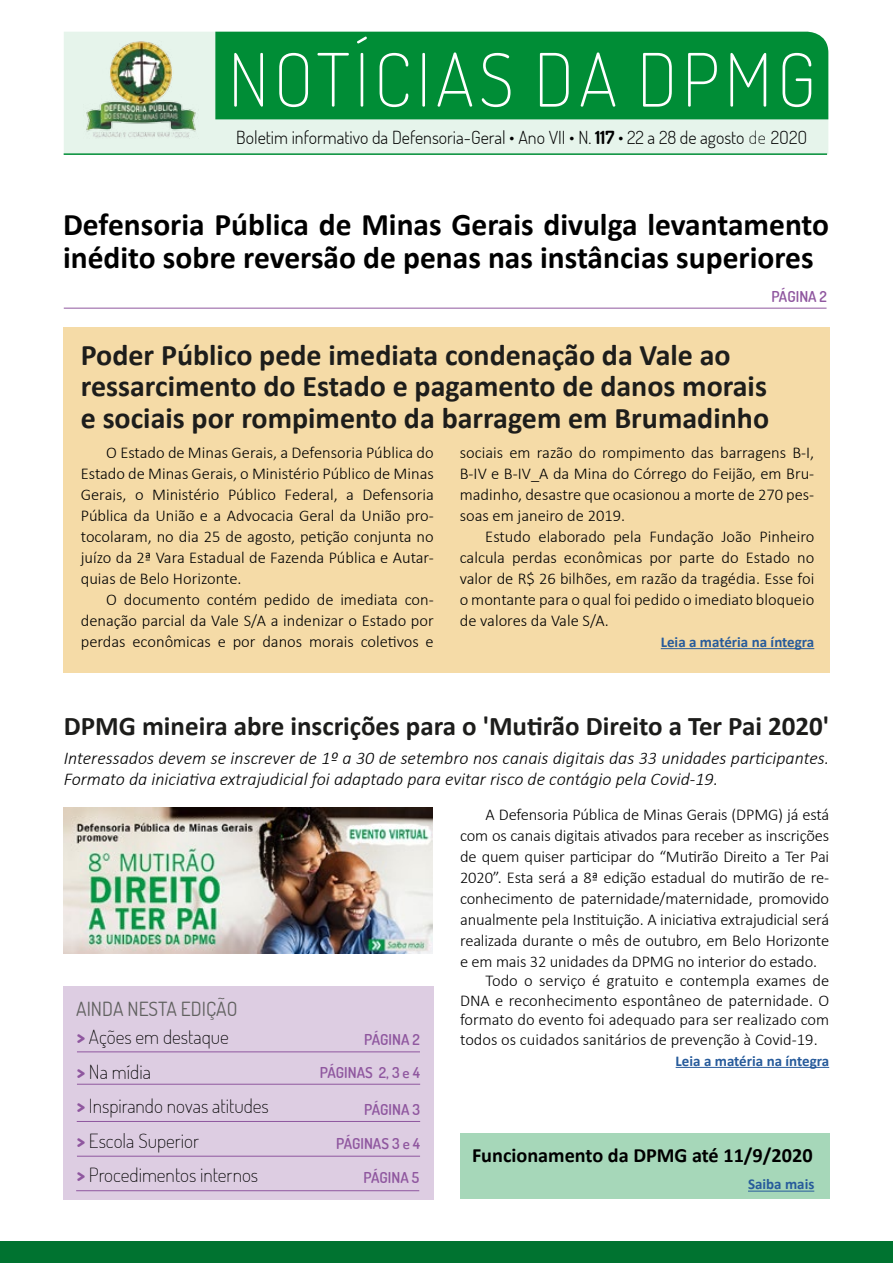
<style>
.page{position:relative;width:893px;height:1263px;background:#fff}
.page>*{position:absolute;margin:0;border:0;box-sizing:border-box;transform-origin:0 0}
.t1{font:200 73.5px "Dosis";letter-spacing:.065em;color:#fff}
.t2{font:700 31.5px/33px "Calibri";color:#000}
.t3{font:700 30px/31.5px "Calibri";color:#1d1d1b}
.t4{font:700 27px "Calibri";color:#1d1d1b}
.t5{font:700 20.25px "Calibri";color:#000}
.t6{font:200 19.5px/34.5px "Dosis";color:#000}
.t7{font:19.5px/28.5px "Dosis";color:#616160}
.t8{font:italic 300 18px/21px "Calibri";color:#000}
.t9{font:300 18px "Dosis";color:#000}
.t10{font:300 16.5px/21px "Calibri";color:#000;text-align:justify}
.t11{font:700 15px "Calibri";color:#275b9b}
.t12{font:600 15px "Dosis";color:#8f579f}
.s1{font-weight:700}
.s2{font-weight:200}
.s3{font-weight:800;color:#8f579f}
.s4{font-weight:200;color:#000}
</style>
<div class="page">
<div style="left:0;top:1241px;width:893px;height:22px;background:#007330"></div>
<div style="left:460px;top:1133px;width:369px;height:66px;background:#a6d7b9"></div>
<div style="left:63px;top:328px;width:766px;height:345px;background:#f5dba7"></div>
<div style="left:64px;top:32px;width:764px;height:122px;background:#e6f4eb"></div>
<img style="left:83px;top:32px;width:115px;height:114px">
<div style="left:215px;top:32px;width:613px;height:87px;background:#008d36"></div>
<hr style="left:64px;top:153px;width:763px;height:2px;background:#008d36">
<div style="left:64px;top:986px;width:370px;height:213px;background:#ddcde2"></div>
<hr style="left:77px;top:1051px;width:343px;height:1px;background:#8f579f">
<hr style="left:77px;top:1084px;width:343px;height:1px;background:#8f579f">
<hr style="left:77px;top:1121px;width:343px;height:1px;background:#8f579f">
<hr style="left:64px;top:308px;width:762px;height:1px;background:#8f579f">
<hr style="left:77px;top:1156px;width:343px;height:1px;background:#8f579f">
<hr style="left:661px;top:648px;width:153px;height:1px;background:#275b9b">
<img style="left:64px;top:807px;width:369px;height:147px">
<hr style="left:676px;top:1067px;width:153px;height:1px;background:#275b9b">
<hr style="left:748px;top:1190px;width:66px;height:1px;background:#275b9b">
<hr style="left:76px;top:1190px;width:343px;height:1px;background:#8f579f">
<h1 class="t1" style="left:228px;top:31px;width:589px">NOTÍCIAS DA DPMG</h1>
<p class="t9" style="left:236px;top:126px;width:573px">Boletim informativo da Defensoria-Geral • Ano VII • N. <span class="s1">117</span> • 22 a 28 de agosto <span class="s2">de</span> 2O2O</p>
<h2 class="t2" style="left:63px;top:208px;width:768px">Defensoria Pública de Minas Gerais divulga levantamento inédito sobre reversão de penas nas instâncias superiores</h2>
<p class="t12" style="left:771px;top:287px;width:57px">PÁGINA 2</p>
<h3 class="t3" style="left:81px;top:339px;width:690px">Poder Público pede imediata condenação da Vale ao ressarcimento do Estado e pagamento de danos morais e sociais por rompimento da barragem em Brumadinho</h3>
<p class="t10" style="left:460px;top:442px;width:356px">sociais em razão do rompimento das barragens B-I, B-IV e B-IV_A da Mina do Córrego do Feijão, em Bru&shy;madinho, desastre que ocasionou a morte de 270 pes&shy;soas em janeiro de 2019.</p>
<p class="t10" style="left:460px;top:526px;width:356px;text-indent:26px">Estudo elaborado pela Fundação João Pinheiro calcula perdas econômicas por parte do Estado no valor de R$ 26 bilhões, em razão da tragédia. Esse foi o montante para o qual foi pedido o imediato bloqueio de valores da Vale S/A.</p>
<p class="t11" style="left:661px;top:632px;width:155px">Leia a matéria na íntegra</p>
<p class="t10" style="left:81px;top:442px;width:355px;text-indent:26px">O Estado de Minas Gerais, a Defensoria Pública do Estado de Minas Gerais, o Ministério Público de Minas Gerais, o Ministério Público Federal, a Defensoria Pública da União e a Advocacia Geral da União pro&shy;tocolaram, no dia 25 de agosto, petição conjunta no juízo da 2ª Vara Estadual de Fazenda Pública e Autar&shy;quias de Belo Horizonte.</p>
<p class="t10" style="left:81px;top:589px;width:354px;text-indent:26px">O documento contém pedido de imediata con&shy;denação parcial da Vale S/A a indenizar o Estado por perdas econômicas e por danos morais coletivos e</p>
<h3 class="t4" style="left:64px;top:709px;width:767px">DPMG mineira abre inscrições para o 'Mutirão Direito a Ter Pai 2020'</h3>
<p class="t8" style="left:64px;top:748px;width:767px">Interessados devem se inscrever de 1º a 30 de setembro nos canais digitais das 33 unidades participantes.<br>Formato da iniciativa extrajudicial foi adaptado para evitar risco de contágio pela Covid-19.</p>
<p class="t7" style="left:76px;top:993px;width:163px">AINDA NESTA EDIÇÃO <span class="s3">&gt;</span> <span class="s4">Ações em destaque</span></p>
<p class="t6" style="left:77px;top:1053px;width:194px"><span class="s3">&gt;</span> Na mídia<br><span class="s3">&gt;</span> Inspirando novas atitudes <span class="s3">&gt;</span> Escola Superior<br><span class="s3">&gt;</span> Procedimentos internos</p>
<p class="t12" style="left:320px;top:1063px;width:102px">PÁGINAS 2, 3 e 4</p>
<p class="t12" style="left:364px;top:1029px;width:57px">PÁGINA 2</p>
<p class="t12" style="left:364px;top:1100px;width:57px">PÁGINA 3</p>
<p class="t12" style="left:336px;top:1133px;width:85px">PÁGINAS 3 e 4</p>
<p class="t12" style="left:364px;top:1168px;width:57px">PÁGINA 5</p>
<p class="t10" style="left:460px;top:803px;width:371px;text-indent:26px">A Defensoria Pública de Minas Gerais (DPMG) já está com os canais digitais ativados para receber as inscrições de quem quiser participar do “Mutirão Direito a Ter Pai 2020”. Esta será a 8ª edição estadual do mutirão de re&shy;conhecimento de paternidade/maternidade, promovido anualmente pela Instituição. A iniciativa extrajudicial será realizada durante o mês de outubro, em Belo Horizonte e em mais 32 unidades da DPMG no interior do estado.</p>
<p class="t10" style="left:460px;top:971px;width:371px;line-height:19.5px;text-indent:26px">Todo o serviço é gratuito e contempla exames de DNA e reconhecimento espontâneo de paternidade. O formato do evento foi adequado para ser realizado com todos os cuidados sanitários de prevenção à Covid-19.</p>
<p class="t11" style="left:676px;top:1051px;width:155px">Leia a matéria na íntegra</p>
<p class="t5" style="left:472px;top:1142px;width:342px">Funcionamento da DPMG até 11/9/2020</p>
<p class="t11" style="left:748px;top:1175px;width:68px">Saiba mais</p>
</div>
